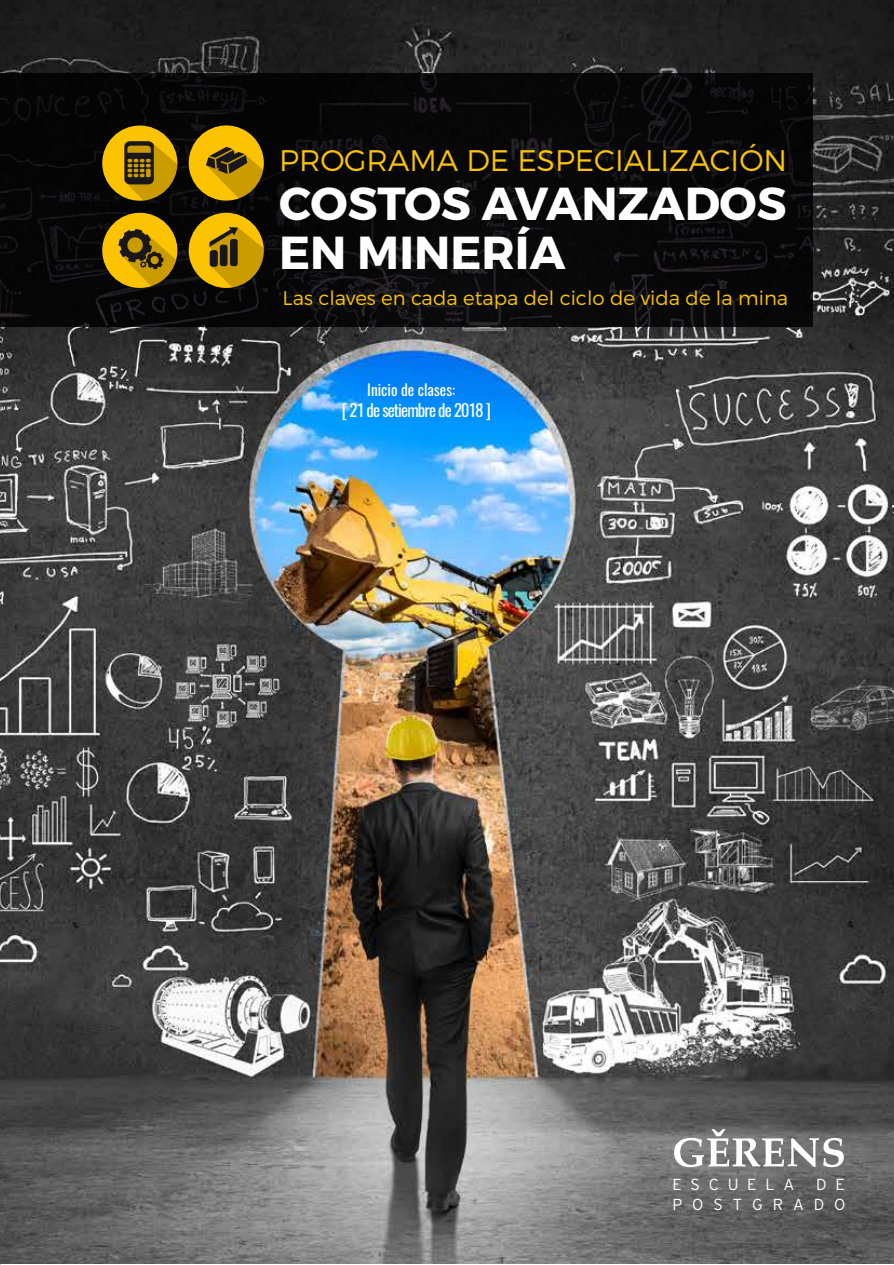
<style>
.page{position:relative;width:894px;height:1265px;background:#fff}
.page>*{position:absolute;margin:0;border:0;box-sizing:border-box;transform-origin:0 0}
.t1{font:700 46.2px/49.1px "Montserrat";color:#fff}
.t2{font:300 29.7px "Montserrat";color:#fcc400}
.t3{font:300 19.65px "Montserrat";color:#fcc400}
.t4{font:16.65px "Oswald";letter-spacing:-.05em;color:#fff}
.t5{font:300 16.05px/19.2px "Interstate";letter-spacing:.62em;color:#fff;text-align:right}
.t6{font:300 16.05px "Interstate";letter-spacing:.55em;color:#fff}
.t7{font:15.3px "Oswald";color:#fff}
</style>
<div class="page">
<img style="left:0;top:0;width:894px;height:1263px">
<svg style="left:674px;top:1129px;width:170px;height:38px"></svg>
<svg style="left:1px;top:73px;width:811px;height:254px;background:#090809"></svg>
<div style="left:102px;top:126px;width:75px;height:75px;background:#fcc400;border-radius:50%"></div>
<svg style="left:124px;top:141px;width:53px;height:60px;background:#8c6d08"></svg>
<div style="left:189px;top:213px;width:75px;height:75px;background:#fcc400;border-radius:50%"></div>
<svg style="left:209px;top:227px;width:55px;height:61px"></svg>
<div style="left:230px;top:239px;width:8px;height:27px;background:#1a171c;border-radius:2px"></div>
<div style="left:220px;top:245px;width:7px;height:21px;background:#1a171c;border-radius:2px"></div>
<div style="left:210px;top:250px;width:8px;height:17px;background:#1a171c;border-radius:3px"></div>
<div style="left:189px;top:125px;width:75px;height:76px;background:#fcc400;border-radius:50%"></div>
<svg style="left:206px;top:147px;width:58px;height:54px"></svg>
<div style="left:102px;top:213px;width:75px;height:75px;background:#fcc400;border-radius:50%"></div>
<svg style="left:118px;top:229px;width:59px;height:59px"></svg>
<img style="left:0;top:0;width:1px;height:335px">
<h2 class="t2" style="left:279px;top:142px;width:509px">PROGRAMA DE ESPECIALIZACIÓN</h2>
<h1 class="t1" style="left:279px;top:179px;width:509px">COSTOS AVANZADOS<br>EN MINERÍA</h1>
<p class="t3" style="left:283px;top:286px;width:507px">Las claves en cada etapa del ciclo de vida de la mina</p>
<p class="t7" style="left:367px;top:379px;width:89px">Inicio de clases:</p>
<p class="t4" style="left:342px;top:398px;width:151px">[ 21 de setiembre de 2018 ]</p>
<p class="t6" style="left:672px;top:1175px;width:123px">ESCUELA</p>
<p class="t5" style="left:672px;top:1175px;width:175px">D E<br>POSTGRADO</p>
</div>
